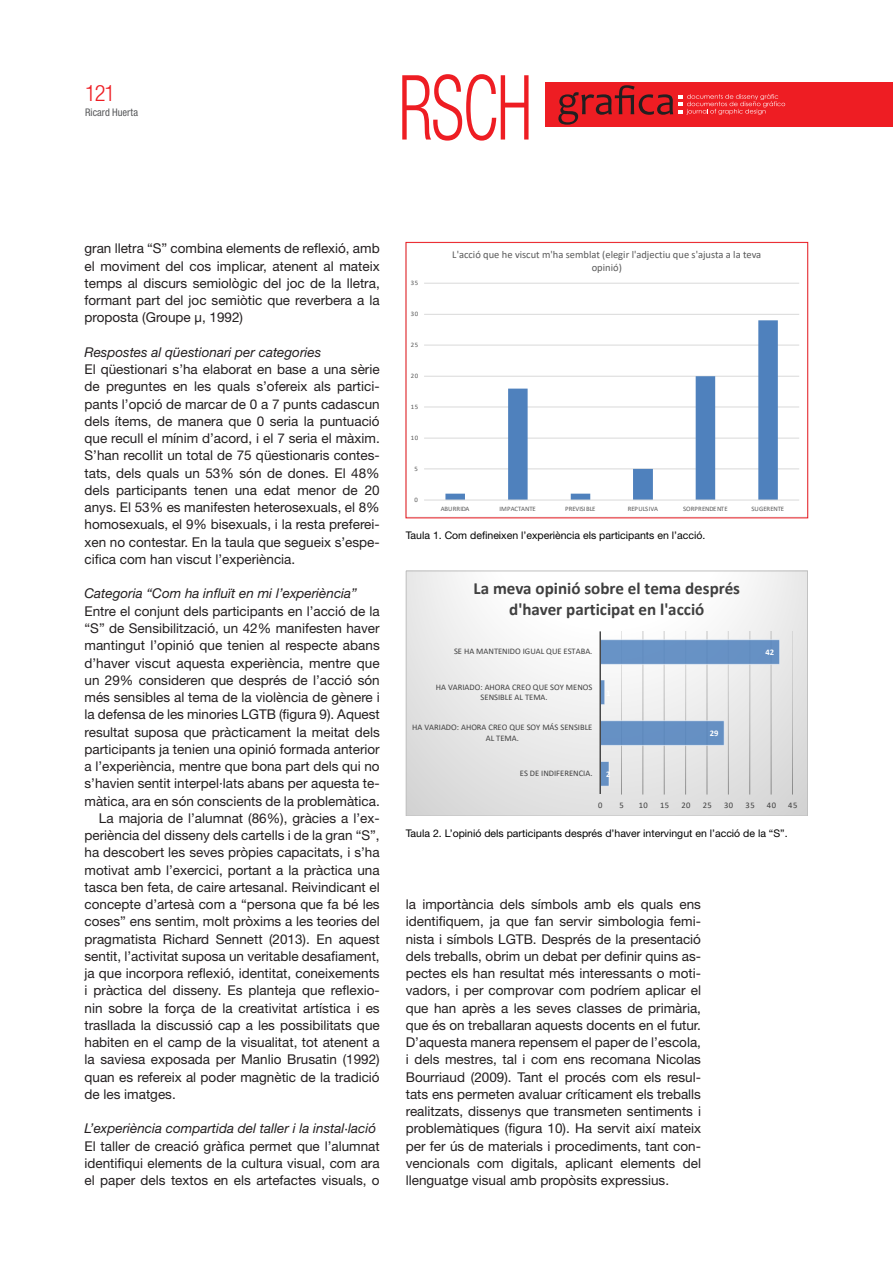
<style>
.page{position:relative;width:893px;height:1263px;background:#fff}
.page>*{position:absolute;margin:0;border:0;box-sizing:border-box;transform-origin:0 0}
.t1{font:300 condensed 90px "Helvetica Neue LT Std";color:#ee1d23;scale:.76 1}
.t2{font:300 condensed 22.5px "Helvetica Neue LT Std";color:#ee1d23}
.t3{font:700 17.1px/20.9px "Calibri";color:#404040;text-align:center}
.HTML_Preformatted{font:13.5px/17.2px "Helvetica Neue LT Std";color:#231f20;text-align:justify}
.HTML_Preformatted-2{font:italic 13.5px "Helvetica Neue LT Std";color:#231f20}
.HTML_Preformatted-3{font:10.5px "Helvetica Neue LT Std";color:#000}
.t4{font:10.5px/12.8px "Calibri";color:#595959;text-align:center}
.t5{font:condensed 10.5px "Helvetica Neue LT Std";letter-spacing:.005em;color:#57585a}
.t6{font:8.55px/10.4px "Calibri";color:#404040;text-align:center}
.t7{font:700 8.55px "Calibri";color:#fff}
.t8{font:6.75px "Calibri";letter-spacing:.01em;color:#595959}
.t9{font:6.75px "Calibri";letter-spacing:-.025em;color:#595959}
.t10{font:6.75px "Calibri";letter-spacing:-.01em;color:#595959}
</style>
<div class="page">
<div style="left:545px;top:83px;width:348px;height:44px;background:#ee1d23"></div>
<svg style="left:558px;top:85px;width:227px;height:40px"></svg>
<hr style="left:424px;top:469px;width:375px;height:1px;background:#d9d9d9">
<hr style="left:424px;top:438px;width:375px;height:1px;background:#d9d9d9">
<hr style="left:424px;top:407px;width:375px;height:1px;background:#d9d9d9">
<hr style="left:424px;top:376px;width:375px;height:1px;background:#d9d9d9">
<hr style="left:424px;top:345px;width:375px;height:1px;background:#d9d9d9">
<hr style="left:424px;top:314px;width:375px;height:1px;background:#d9d9d9">
<hr style="left:424px;top:283px;width:375px;height:1px;background:#d9d9d9">
<svg style="left:445px;top:320px;width:333px;height:180px"></svg>
<hr style="left:424px;top:500px;width:375px;height:1px;background:#d9d9d9">
<div style="left:406px;top:242px;width:402px;height:276px;border:1px solid #ee1d23"></div>
<div style="left:406px;top:571px;width:402px;height:245px;background:linear-gradient(to bottom,#fdfdfd,#dbdbdb)"></div>
<img style="left:621px;top:632px;width:172px;height:163px">
<svg style="left:601px;top:639px;width:179px;height:148px"></svg>
<hr style="left:599px;top:631px;width:2px;height:163px;background:#404040">
<div style="left:406px;top:571px;width:402px;height:245px;border:1px solid #bfbfbf"></div>
<h2 class="t2" style="left:85px;top:80px;width:32px">121</h2>
<p class="t5" style="left:85px;top:107px;width:55px">Ricard Huerta</p>
<h1 class="t1" style="left:398px;top:56px;width:178px">RSCH</h1>
<p class="HTML_Preformatted" style="left:84px;top:240px;width:297px">gran lletra “S” combina elements de reflexió, amb el moviment del cos implicar, atenent al mateix temps al discurs semiològic del joc de la lletra, formant part del joc semiòtic que reverbera a la proposta (Groupe µ, 1992)</p>
<p class="HTML_Preformatted-2" style="left:84px;top:344px;width:238px">Respostes al qüestionari per categories</p>
<p class="HTML_Preformatted" style="left:84px;top:361px;width:297px">El qüestionari s’ha elaborat en base a una sèrie de preguntes en les quals s’ofereix als partici&shy;pants l’opció de marcar de 0 a 7 punts cadascun dels ítems, de manera que 0 seria la puntuació que recull el mínim d’acord, i el 7 seria el màxim.<br>S’han recollit un total de 75 qüestionaris contes&shy;tats, dels quals un 53% són de dones. El 48% dels participants tenen una edat menor de 20 anys. El 53% es manifesten heterosexuals, el 8% homosexuals, el 9% bisexuals, i la resta preferei&shy;xen no contestar. En la taula que segueix s’espe&shy;cifica com han viscut l’experiència.</p>
<p class="HTML_Preformatted-2" style="left:84px;top:585px;width:274px">Categoria “Com ha influït en mi l’experiència”</p>
<p class="HTML_Preformatted" style="left:84px;top:602px;width:297px">Entre el conjunt dels participants en l’acció de la “S” de Sensibilització, un 42% manifesten haver mantingut l’opinió que tenien al respecte abans d’haver viscut aquesta experiència, mentre que un 29% consideren que després de l’acció són més sensibles al tema de la violència de gènere i la defensa de les minories LGTB (figura 9). Aquest resultat suposa que pràcticament la meitat dels participants ja tenien una opinió formada anterior a l’experiència, mentre que bona part dels qui no s’havien sentit interpel·lats abans per aquesta te&shy;màtica, ara en són conscients de la problemàtica.</p>
<p class="HTML_Preformatted" style="left:84px;top:809px;width:297px;text-indent:14px">La majoria de l’alumnat (86%), gràcies a l’ex&shy;periència del disseny dels cartells i de la gran “S”, ha descobert les seves pròpies capacitats, i s’ha motivat amb l’exercici, portant a la pràctica una tasca ben feta, de caire artesanal. Reivindicant el concepte d’artesà com a “persona que fa bé les coses” ens sentim, molt pròxims a les teories del pragmatista Richard Sennett (2013). En aquest sentit, l’activitat suposa un veritable desafiament, ja que incorpora reflexió, identitat, coneixements i pràctica del disseny. Es planteja que reflexio&shy;nin sobre la força de la creativitat artística i es trasllada la discussió cap a les possibilitats que habiten en el camp de la visualitat, tot atenent a la saviesa exposada per Manlio Brusatin (1992) quan es refereix al poder magnètic de la tradició de les imatges.</p>
<p class="HTML_Preformatted-2" style="left:84px;top:1120px;width:293px">L’experiència compartida del taller i la instal·lació</p>
<p class="HTML_Preformatted" style="left:84px;top:1137px;width:297px">El taller de creació gràfica permet que l’alumnat identifiqui elements de la cultura visual, com ara el paper dels textos en els artefactes visuals, o</p>
<p class="t8" style="left:411px;top:278px;width:9px">35</p>
<p class="t8" style="left:411px;top:309px;width:9px">30</p>
<p class="t8" style="left:411px;top:340px;width:9px">25</p>
<p class="t8" style="left:411px;top:371px;width:9px">20</p>
<p class="t8" style="left:411px;top:402px;width:9px">15</p>
<p class="t8" style="left:411px;top:433px;width:9px">10</p>
<p class="t8" style="left:414px;top:464px;width:5px">5</p>
<p class="t8" style="left:414px;top:495px;width:5px">0</p>
<p class="t4" style="left:452px;top:248px;width:310px">L'acció que he viscut m'ha semblat (elegir l'adjectiu que s'ajusta a la teva opinió)</p>
<p class="t8" style="left:441px;top:504px;width:30px">ABURRIDA</p>
<p class="t9" style="left:500px;top:504px;width:38px">IMPACTANTE</p>
<p class="t10" style="left:565px;top:504px;width:32px">PREVISIBLE</p>
<p class="t8" style="left:628px;top:504px;width:32px">REPULSIVA</p>
<p class="t8" style="left:683px;top:504px;width:46px">SORPRENDENTE</p>
<p class="t8" style="left:752px;top:504px;width:34px">SUGERENTE</p>
<p class="HTML_Preformatted-3" style="left:406px;top:528px;width:301px">Taula 1. Com defineixen l’experiència els participants en l’acció.</p>
<p class="t3" style="left:474px;top:578px;width:268px">La meva opinió sobre el tema després d'haver participat en l'acció</p>
<p class="t6" style="left:454px;top:646px;width:140px">SE HA MANTENIDO IGUAL QUE ESTABA.</p>
<p class="t6" style="left:436px;top:682px;width:158px">HA VARIADO: AHORA CREO QUE SOY MENOS<br>SENSIBLE AL TEMA.</p>
<p class="t6" style="left:412px;top:722px;width:182px">HA VARIADO: AHORA CREO QUE SOY MÁS SENSIBLE<br>AL TEMA.</p>
<p class="t6" style="left:520px;top:768px;width:74px">ES DE INDIFERENCIA.</p>
<p class="t7" style="left:606px;top:768px;width:6px">2</p>
<p class="t7" style="left:710px;top:727px;width:10px">29</p>
<p class="t7" style="left:765px;top:646px;width:10px">42</p>
<p class="t6" style="left:598px;top:800px;width:6px">0</p>
<p class="t6" style="left:620px;top:800px;width:6px">5</p>
<p class="t6" style="left:639px;top:800px;width:11px">10</p>
<p class="t6" style="left:660px;top:800px;width:11px">15</p>
<p class="t6" style="left:681px;top:800px;width:11px">20</p>
<p class="t6" style="left:703px;top:800px;width:11px">25</p>
<p class="t6" style="left:724px;top:800px;width:11px">30</p>
<p class="t6" style="left:746px;top:800px;width:11px">35</p>
<p class="t6" style="left:767px;top:800px;width:11px">40</p>
<p class="t6" style="left:788px;top:800px;width:11px">45</p>
<p class="HTML_Preformatted-3" style="left:406px;top:827px;width:383px">Taula 2. L’opinió dels participants després d’haver intervingut en l’acció de la “S”.</p>
<p class="HTML_Preformatted" style="left:406px;top:895px;width:297px">la importància dels símbols amb els quals ens identifiquem, ja que fan servir simbologia femi&shy;nista i símbols LGTB. Després de la presentació dels treballs, obrim un debat per definir quins as&shy;pectes els han resultat més interessants o moti&shy;vadors, i per comprovar com podríem aplicar el que han après a les seves classes de primària, que és on treballaran aquests docents en el futur.<br>D’aquesta manera repensem el paper de l’escola, i dels mestres, tal i com ens recomana Nicolas Bourriaud (2009). Tant el procés com els resul&shy;tats ens permeten avaluar críticament els treballs realitzats, dissenys que transmeten sentiments i problemàtiques (figura 10). Ha servit així mateix per fer ús de materials i procediments, tant con&shy;vencionals com digitals, aplicant elements del llenguatge visual amb propòsits expressius.</p>
</div>
